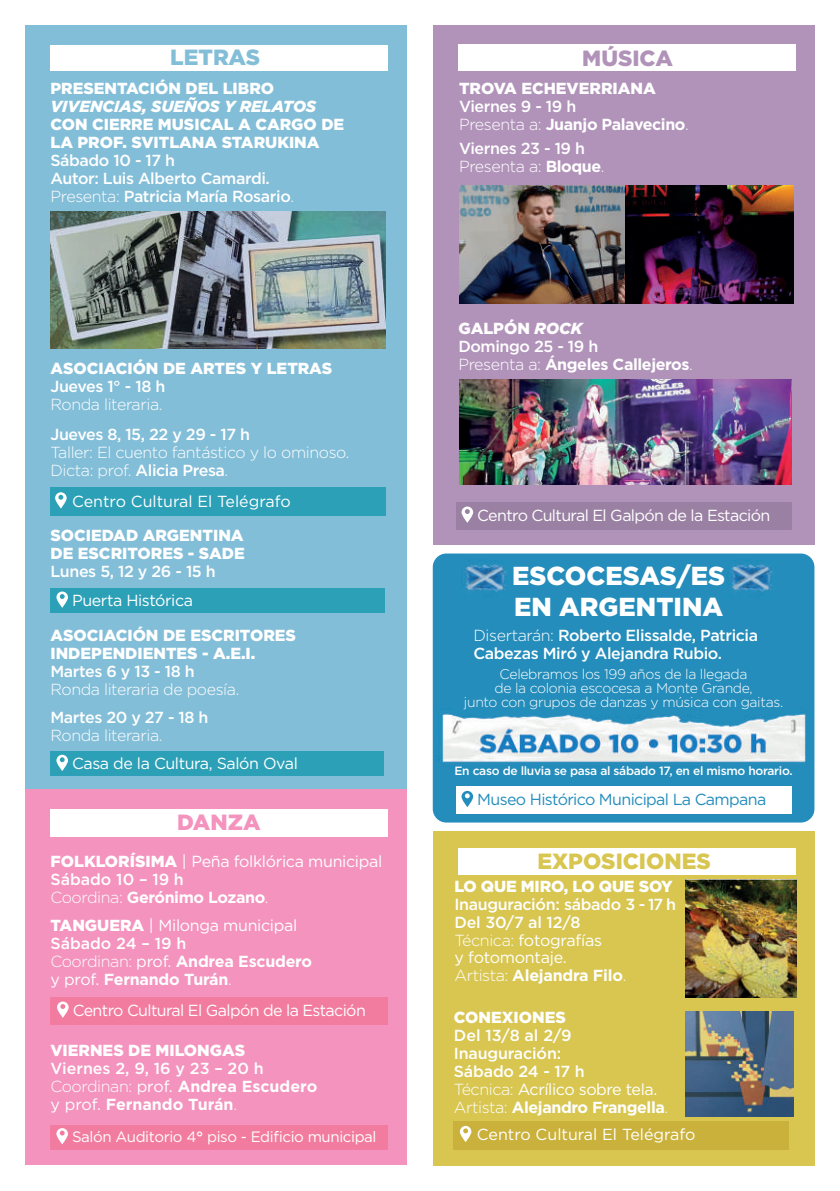
<style>
.page{position:relative;width:840px;height:1191px;background:#fff}
.page>*{position:absolute;margin:0;border:0;box-sizing:border-box;transform-origin:0 0}
.t1{font:900 26px/31.2px "Gotham";color:#fff}
.t2{font:900 22px "Gotham";color:#d8c651}
.t3{font:900 22px "Gotham";color:#83bed8}
.t4{font:900 22px "Gotham";color:#b193ba}
.t5{font:900 22px "Gotham";color:#f393be}
.t6{font:500 16px/18px "Gotham";letter-spacing:-.025em;color:#fff}
.t7{font:16px/18px "Gotham";letter-spacing:-.025em;color:#fff}
.t8{font:900 16px/18px "Gotham";color:#fff}
.t9{font:300 16px/18px "Gotham";letter-spacing:-.025em;color:#fff}
.t10{font:900 16px/18px "Gotham";color:#fff}
.t11{font:700 16px/18px "Gotham";letter-spacing:-.025em;color:#fff}
.t12{font:700 16px/18px "Gotham";color:#fff}
.t13{font:16px "Gotham";color:#fff}
.t14{font:16px "Gotham";letter-spacing:-.04em;color:#248dbb}
.t15{font:italic 900 16px "Gotham";color:#fff}
.t16{font:15px "Gotham";letter-spacing:-.025em;color:#fff}
.t17{font:300 14px/14px "Gotham";letter-spacing:-.025em;color:#fff;text-align:center}
.t18{font:500 12px "Gotham";letter-spacing:-.025em;color:#fff}
.s1{font-weight:300}
.s2{font-weight:500}
.s3{font-weight:900}
.s4{font-weight:700}
.s5{font-weight:400}
.s6{font-weight:900;font-style:italic}
</style>
<div class="page">
<div style="left:432px;top:831px;width:382px;height:334px;background:#d8c651"></div>
<div style="left:458px;top:848px;width:337px;height:26px;background:#fff"></div>
<div style="left:453px;top:1121px;width:335px;height:28px;background:#cab13b"></div>
<svg style="left:459px;top:1125px;width:12px;height:17px"></svg>
<img style="left:685px;top:879px;width:110px;height:118px">
<img style="left:685px;top:1011px;width:107px;height:105px">
<div style="left:26px;top:26px;width:381px;height:764px;background:#83bed8"></div>
<div style="left:25px;top:790px;width:381px;height:374px;background:#f393be"></div>
<div style="left:50px;top:45px;width:338px;height:26px;background:#fff"></div>
<div style="left:50px;top:751px;width:334px;height:24px;background:#2ca0b7"></div>
<svg style="left:56px;top:754px;width:12px;height:17px"></svg>
<div style="left:432px;top:26px;width:382px;height:519px;background:#b193ba"></div>
<div style="left:432px;top:553px;width:382px;height:269px;background:#248dbb;border-radius:14px"></div>
<div style="left:458px;top:44px;width:337px;height:26px;background:#fff"></div>
<div style="left:456px;top:786px;width:334px;height:28px;background:#fff"></div>
<svg style="left:461px;top:791px;width:12px;height:16px"></svg>
<img style="left:459px;top:379px;width:331px;height:106px">
<img style="left:459px;top:185px;width:166px;height:118px">
<img style="left:625px;top:185px;width:167px;height:118px">
<img style="left:50px;top:211px;width:335px;height:138px">
<div style="left:50px;top:588px;width:335px;height:24px;background:#2ca0b7"></div>
<svg style="left:56px;top:591px;width:12px;height:17px"></svg>
<div style="left:50px;top:809px;width:338px;height:27px;background:#fff"></div>
<div style="left:50px;top:996px;width:338px;height:28px;background:#f27c9f"></div>
<svg style="left:57px;top:1001px;width:12px;height:16px"></svg>
<div style="left:50px;top:1125px;width:338px;height:24px;background:#f27c9f"></div>
<svg style="left:56px;top:1128px;width:12px;height:16px"></svg>
<div style="left:456px;top:502px;width:334px;height:27px;background:#9a81a3"></div>
<svg style="left:461px;top:506px;width:12px;height:17px"></svg>
<div style="left:50px;top:487px;width:335px;height:29px;background:#2ca0b7"></div>
<svg style="left:55px;top:492px;width:12px;height:16px"></svg>
<img style="left:460px;top:560px;width:47px;height:38px">
<img style="left:726px;top:560px;width:47px;height:38px">
<img style="left:436px;top:708px;width:370px;height:55px">
<h2 class="t3" style="left:170px;top:45px;width:91px">LETRAS</h2>
<p class="t8" style="left:50px;top:79px;width:225px">PRESENTACIÓN DEL LIBRO</p>
<p class="t15" style="left:50px;top:97px;width:267px">VIVENCIAS, SUEÑOS Y RELATOS</p>
<p class="t8" style="left:50px;top:115px;width:295px">CON CIERRE MUSICAL A CARGO DE<br>LA PROF. SVITLANA STARUKINA</p>
<p class="t6" style="left:50px;top:151px;width:245px">Sábado 10 - 17 h<br>Autor: Luis Alberto Camardi.<br><span class="s1">Presenta:</span> Patricia María Rosario<span class="s1">.</span></p>
<p class="t10" style="left:50px;top:359px;width:283px">ASOCIACIÓN DE ARTES Y LETRAS</p>
<p class="t6" style="left:50px;top:377px;width:116px">Jueves 1° - 18 h</p>
<p class="t9" style="left:50px;top:395px;width:113px">Ronda literaria.</p>
<p class="t6" style="left:50px;top:425px;width:201px">Jueves 8, 15, 22 y 29 - 17 h</p>
<p class="t9" style="left:50px;top:443px;width:300px">Taller: El cuento fantástico y lo ominoso.<br>Dicta: prof. <span class="s2">Alicia Presa</span>.</p>
<p class="t13" style="left:72px;top:490px;width:220px">Centro Cultural El Telégrafo</p>
<p class="t10" style="left:50px;top:526px;width:196px">SOCIEDAD ARGENTINA<br>DE ESCRITORES - SADE</p>
<p class="t6" style="left:50px;top:562px;width:167px">Lunes 5, 12 y 26 - 15 h</p>
<p class="t7" style="left:72px;top:591px;width:122px">Puerta Histórica</p>
<p class="t8" style="left:50px;top:626px;width:247px">ASOCIACIÓN DE ESCRITORES<br>INDEPENDIENTES - A.E.I.</p>
<p class="t6" style="left:50px;top:662px;width:146px">Martes 6 y 13 - 18 h</p>
<p class="t9" style="left:50px;top:680px;width:190px">Ronda literaria de poesía.</p>
<p class="t6" style="left:50px;top:707px;width:159px">Martes 20 y 27 - 18 h</p>
<p class="t9" style="left:50px;top:725px;width:113px">Ronda literaria.</p>
<p class="t7" style="left:72px;top:754px;width:227px">Casa de la Cultura, Salón Oval</p>
<h2 class="t5" style="left:177px;top:807px;width:85px">DANZA</h2>
<p class="t7" style="left:50px;top:851px;width:333px"><span class="s3">FOLKLORÍSIMA</span> | Peña folklórica municipal<br><span class="s2">Sábado 10 – 19 h<br></span><span class="s1">Coordina:</span> <span class="s4">Gerónimo Lozano</span><span class="s1">.</span></p>
<p class="t7" style="left:50px;top:915px;width:263px"><span class="s3">TANGUERA</span> | Milonga municipal<br><span class="s2">Sábado 24 – 19 h<br></span><span class="s1">Coordinan:</span> prof. <span class="s4">Andrea Escudero </span>y prof. <span class="s4">Fernando Turán</span><span class="s1">.</span></p>
<p class="t7" style="left:73px;top:1000px;width:294px">Centro Cultural El Galpón de la Estación</p>
<p class="t8" style="left:50px;top:1040px;width:196px">VIERNES DE MILONGAS</p>
<p class="t12" style="left:50px;top:1059px;width:268px"><span class="s2">Viernes 2, 9, 16 y 23 – 20 h<br></span><span class="s1">Coordinan:</span> <span class="s5">prof.</span> Andrea Escudero <span class="s5">y prof.</span> Fernando Turán<span class="s1">.</span></p>
<p class="t16" style="left:72px;top:1126px;width:306px">Salón Auditorio 4<span class="s4">°</span> piso - Edificio municipal</p>
<h2 class="t4" style="left:582px;top:46px;width:92px">MÚSICA</h2>
<p class="t10" style="left:459px;top:79px;width:198px">TROVA ECHEVERRIANA</p>
<p class="t11" style="left:459px;top:97px;width:231px"><span class="s2">Viernes 9 - 19 h<br></span><span class="s1">Presenta a:</span> Juanjo Palavecino<span class="s1">.</span></p>
<p class="t6" style="left:459px;top:139px;width:147px">Viernes 23 - 19 h<br><span class="s1">Presenta a:</span> <span class="s4">Bloque</span><span class="s1">.</span></p>
<p class="t11" style="left:458px;top:319px;width:236px"><span class="s3">GALPÓN</span> <span class="s6">ROCK<br></span><span class="s2">Domingo 25 - 19 h<br></span><span class="s1">Presenta a:</span> Ángeles Callejeros<span class="s1">.</span></p>
<p class="t7" style="left:477px;top:505px;width:294px">Centro Cultural El Galpón de la Estación</p>
<h1 class="t1" style="left:512px;top:559px;width:214px">ESCOCESAS/ES<br>EN ARGENTINA</h1>
<p class="t6" style="left:473px;top:626px;width:286px"><span class="s1">Disertarán:</span> Roberto Elissalde, Patricia<br>Cabezas Miró y Alejandra Rubio.</p>
<p class="t17" style="left:463px;top:666px;width:320px">Celebramos los 199 años de la llegada<br>de la colonia escocesa a Monte Grande,<br>junto con grupos de danzas y música con gaitas.</p>
<p class="t18" style="left:454px;top:764px;width:339px">En caso de lluvia se pasa al sábado 17, en el mismo horario.</p>
<p class="t14" style="left:477px;top:789px;width:290px">Museo Histórico Municipal La Campana</p>
<h2 class="t2" style="left:537px;top:848px;width:175px">EXPOSICIONES</h2>
<p class="t10" style="left:454px;top:877px;width:220px">LO QUE MIRO, LO QUE SOY</p>
<p class="t6" style="left:454px;top:895px;width:223px">Inauguración: sábado 3 - 17 h<br>Del 30/7 al 12/8<br><span class="s1">Técnica:</span> <span class="s5">fotografías<br>y fotomontaje.<br></span><span class="s1">Artista:</span> <span class="s4">Alejandra Filo</span><span class="s1">.</span></p>
<p class="t10" style="left:453px;top:1007px;width:113px">CONEXIONES</p>
<p class="t6" style="left:453px;top:1025px;width:216px">Del 13/8 al 2/9<br>Inauguración:<br>Sábado 24 - 17 h<br><span class="s1">Técnica:</span> <span class="s5">Acrílico sobre tela.<br></span><span class="s1">Artista:</span> <span class="s4">Alejandro Frangella</span><span class="s1">.</span></p>
<p class="t13" style="left:476px;top:1124px;width:220px">Centro Cultural El Telégrafo</p>
</div>
